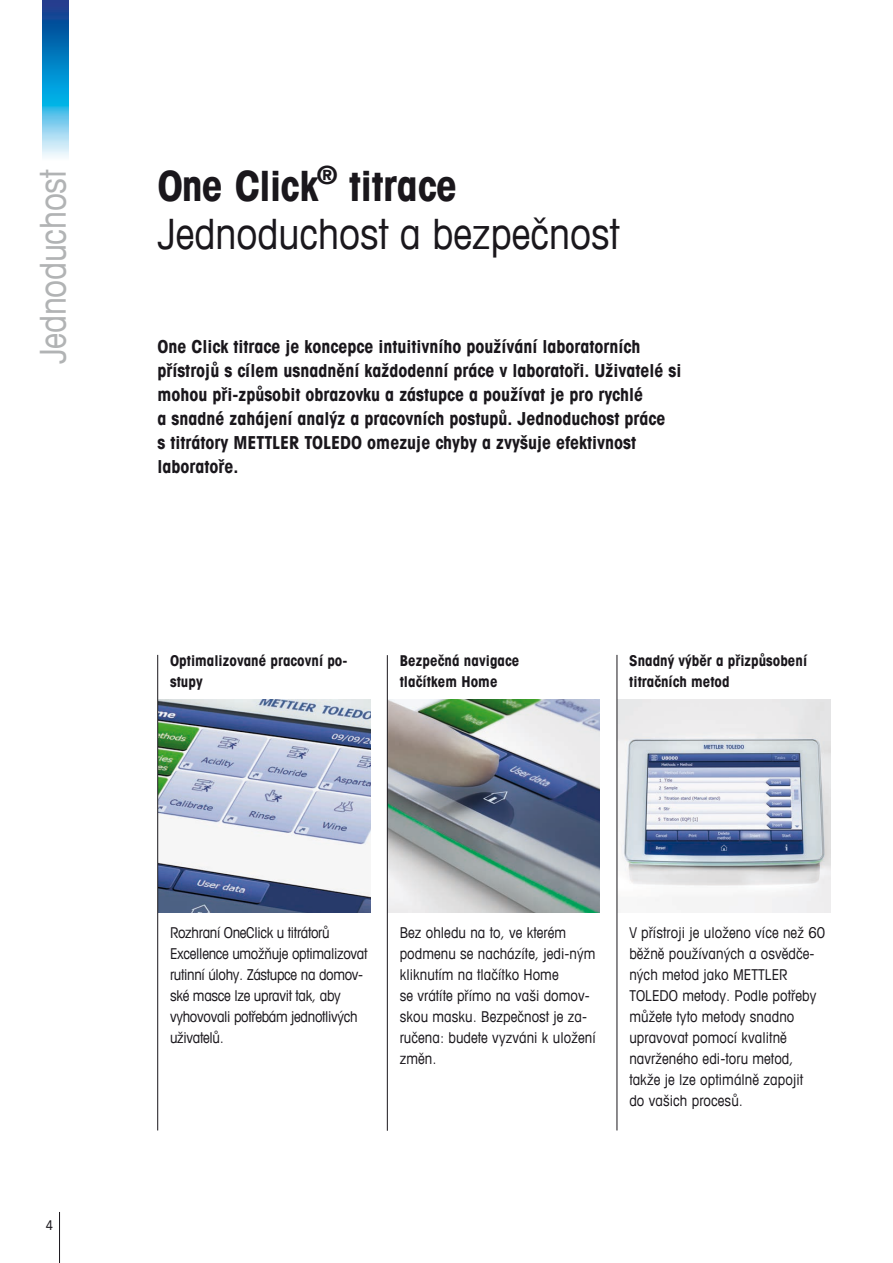
<style>
.page{position:relative;width:893px;height:1263px;background:#fff}
.page>*{position:absolute;margin:0;border:0;box-sizing:border-box;transform-origin:0 0}
.e_Lead_listed_12_16{font:condensed 42px/48px "Avant Garde Com";color:#1a171c}
.e_Banner_text_vertik{font:condensed 36px "Avant Garde Com";letter-spacing:-.01em;color:#b1b3b4}
.e_Lead_listed_12_16-2{font:700 condensed 18px/24px "Avant Garde Com";color:#1a171c}
.e_Text_10_14_Book{font:condensed 15px/21px "Avant Garde Com";letter-spacing:.005em;color:#1a171c}
.e_Text_10_14_Bold{font:condensed 15px/21px "Avant Garde Com";letter-spacing:-.02em;color:#1a171c}
.e_Text_10_14_Book-2{font:700 condensed 15px/21px "Avant Garde Com";color:#1a171c}
.t1{font:condensed 13.5px "Avant Garde Com";color:#1a171c}
.s1{font-weight:700}
</style>
<div class="page">
<hr style="left:59px;top:1212px;width:1px;height:51px;background:#1a171c">
<img style="left:43px;top:0;width:25px;height:158px">
<img style="left:388px;top:699px;width:212px;height:213px">
<img style="left:618px;top:699px;width:212px;height:213px">
<img style="left:158px;top:699px;width:213px;height:213px">
<hr style="left:157px;top:655px;width:1px;height:475px;background:#1a171c">
<hr style="left:617px;top:655px;width:1px;height:475px;background:#1a171c">
<hr style="left:387px;top:655px;width:1px;height:476px;background:#1a171c">
<p class="e_Banner_text_vertik" style="left:31px;top:364px;width:196px;rotate:-90deg">Jednoduchost</p>
<p class="e_Lead_listed_12_16" style="left:157px;top:160px;width:463px"><span class="s1">One Click</span><sup>®</sup> <span class="s1">titrace<br></span>Jednoduchost a bezpečnost</p>
<p class="e_Lead_listed_12_16-2" style="left:157px;top:334px;width:525px">One Click titrace je koncepce intuitivního používání laboratorních přístrojů s cílem usnadnění každodenní práce v laboratoři. Uživatelé si mohou při-způsobit obrazovku a zástupce a používat je pro rychlé<br>a snadné zahájení analýz a pracovních postupů. Jednoduchost práce<br>s titrátory METTLER TOLEDO omezuje chyby a zvyšuje efektivnost laboratoře.</p>
<p class="e_Text_10_14_Book-2" style="left:170px;top:649px;width:179px">Optimalizované pracovní po&shy;stupy</p>
<p class="e_Text_10_14_Book-2" style="left:400px;top:649px;width:121px">Bezpečná navigace tlačítkem Home</p>
<p class="e_Text_10_14_Book-2" style="left:629px;top:650px;width:179px">Snadný výběr a přizpůsobení titračních metod</p>
<p class="t1" style="left:46px;top:1217px;width:9px">4</p>
<p class="e_Text_10_14_Bold" style="left:170px;top:922px;width:199px">Rozhraní OneClick u titrátorů<br>Excellence umožňuje optimalizovat rutinní úlohy. Zástupce na domov&shy;ské masce lze upravit tak, aby vyhovovali potřebám jednotlivých uživatelů.</p>
<p class="e_Text_10_14_Book" style="left:629px;top:922px;width:197px">V přístroji je uloženo více než 60 běžně používaných a osvědče&shy;ných metod jako METTLER<br>TOLEDO metody. Podle potřeby můžete tyto metody snadno upravovat pomocí kvalitně navrženého edi-toru metod, takže je lze optimálně zapojit<br>do vašich procesů.</p>
<p class="e_Text_10_14_Book" style="left:400px;top:922px;width:197px">Bez ohledu na to, ve kterém podmenu se nacházíte, jedi-ným kliknutím na tlačítko Home<br>se vrátíte přímo na vaši domov&shy;skou masku. Bezpečnost je za&shy;ručena: budete vyzváni k uložení změn.</p>
</div>
